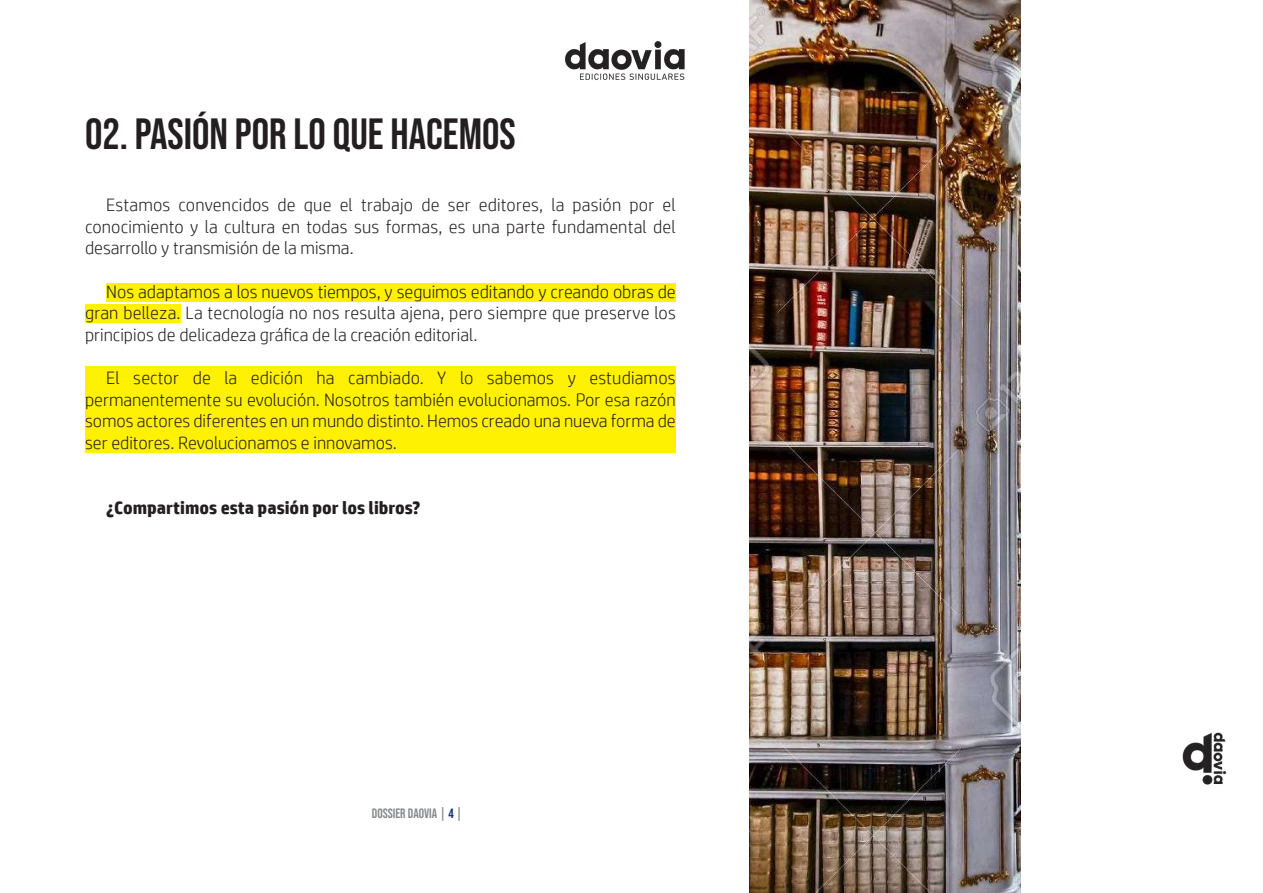
<style>
.page{position:relative;width:1263px;height:893px;background:#fff}
.page>*{position:absolute;margin:0;border:0;box-sizing:border-box;transform-origin:0 0}
.t1{font:43.5px "Bebas Neue";color:#231f20}
.t2{font:300 18px/21.6px "HP Simplified";color:#231f20;text-align:justify}
.t3{font:700 18px "HP Simplified";color:#231f20}
.t4{font:13.5px "Bebas Neue";color:#87898c}
.s1{color:#1b377a}
</style>
<div class="page">
<img style="left:565px;top:41px;width:120px;height:39px">
<img style="left:1182px;top:732px;width:45px;height:53px">
<img style="left:749px;top:0;width:271px;height:893px">
<div style="left:85px;top:366px;width:591px;height:86px;background:#fff101"></div>
<div style="left:106px;top:283px;width:570px;height:18px;background:#fff101"></div>
<div style="left:85px;top:305px;width:96px;height:18px;background:#fff101"></div>
<h1 class="t1" style="left:85px;top:110px;width:432px">02. PASIÓN POR LO QUE HACEMOS</h1>
<p class="t2" style="left:85px;top:194px;width:592px;text-indent:21px">Estamos convencidos de que el trabajo de ser editores, la pasión por el conocimiento y la cultura en todas sus formas, es una parte fundamental del desarrollo y transmisión de la misma.</p>
<p class="t2" style="left:85px;top:280px;width:592px;text-indent:21px">Nos adaptamos a los nuevos tiempos, y seguimos editando y creando obras de gran belleza. La tecnología no nos resulta ajena, pero siempre que preserve los principios de delicadeza gráfica de la creación editorial.</p>
<p class="t2" style="left:85px;top:367px;width:592px;text-indent:21px">El sector de la edición ha cambiado. Y lo sabemos y estudiamos permanentemente su evolución. Nosotros también evolucionamos. Por esa razón somos actores diferentes en un mundo distinto. Hemos creado una nueva forma de ser editores. Revolucionamos e innovamos.</p>
<p class="t3" style="left:106px;top:497px;width:316px">¿Compartimos esta pasión por los libros?</p>
<p class="t4" style="left:372px;top:806px;width:92px">DOSSIER DAOVIA | <span class="s1">4</span> |</p>
</div>
